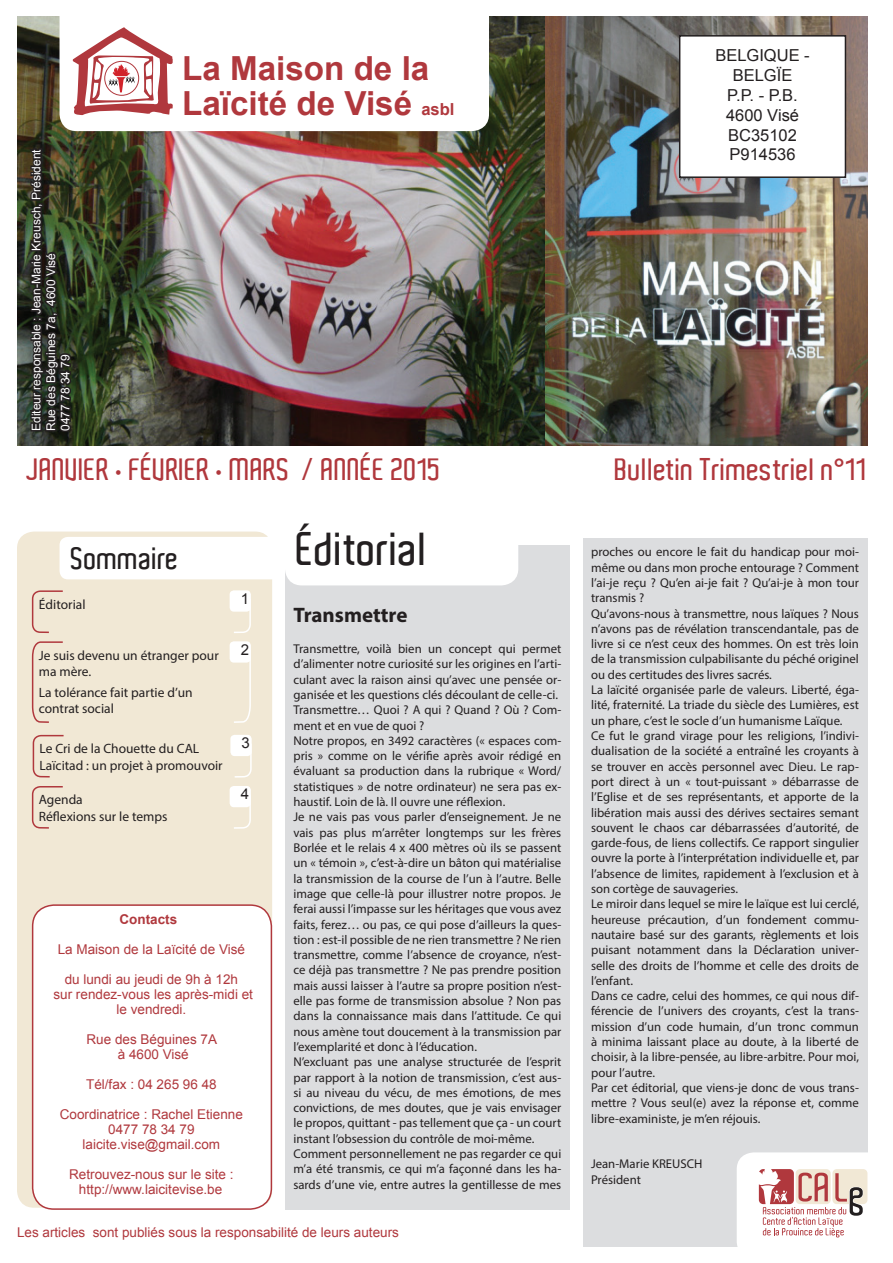
<style>
.page{position:relative;width:893px;height:1263px;background:#fff}
.page>*{position:absolute;margin:0;border:0;box-sizing:border-box;transform-origin:0 0}
.t1{font:600 45px "Aldo";color:#231f20}
.t2{font:700 33.15px/35.4px "Arial";color:#b0383d}
.t3{font:600 30px "Aldo";color:#b0383d}
.t4{font:600 30px "Aldo";color:#231f20}
.t5{font:700 21px "Myriad Pro";color:#231f20}
.t6{font:16.5px/19.8px "Arial";color:#231f20;text-align:center}
.t7{font:15px "Arial";color:#231f20}
.t8{font:13.5px/15px "Arial";color:#b0383d;text-align:center}
.t9{font:13.5px/16.2px "Myriad Pro";color:#231f20}
.t10{font:700 13.5px "Arial";color:#b0383d}
.t11{font:12.75px/15.3px "Myriad Pro";color:#231f20}
.t12{font:12px/14.4px "Arial";color:#fff}
.s1{font-size:16.65px}
</style>
<div class="page">
<img style="left:17px;top:16px;width:528px;height:429px">
<img style="left:545px;top:16px;width:322px;height:429px">
<svg style="left:60px;top:16px;width:429px;height:115px"></svg>
<svg style="left:72px;top:27px;width:103px;height:88px"></svg>
<div style="left:583px;top:538px;width:284px;height:709px;background:#dcdddf"></div>
<div style="left:285px;top:546px;width:285px;height:664px;background:#dcdddf"></div>
<div style="left:285px;top:512px;width:233px;height:73px;background:#fff;border-radius:17px"></div>
<div style="left:17px;top:531px;width:255px;height:677px;background:#f1e8d5;border-radius:17px"></div>
<div style="left:60px;top:537px;width:225px;height:42px;background:#fff;border-radius:9px"></div>
<div style="left:737px;top:1152px;width:152px;height:107px;background:#fff;border-radius:17px"></div>
<svg style="left:759px;top:1169px;width:108px;height:68px"></svg>
<svg style="left:17px;top:146px;width:57px;height:290px;background:#2e3426"></svg>
<svg style="left:31px;top:590px;width:32px;height:44px"></svg>
<div style="left:230px;top:590px;width:21px;height:22px;background:#fff;border-radius:4px"></div>
<svg style="left:232px;top:610px;width:19px;height:23px"></svg>
<svg style="left:31px;top:786px;width:32px;height:43px"></svg>
<div style="left:230px;top:786px;width:21px;height:21px;background:#fff;border-radius:4px"></div>
<svg style="left:234px;top:805px;width:17px;height:24px"></svg>
<div style="left:33px;top:905px;width:238px;height:304px;background:#fff;border-radius:21px"></div>
<div style="left:32px;top:904px;width:240px;height:306px;border:2px solid #b0383d;border-radius:21px"></div>
<svg style="left:31px;top:641px;width:32px;height:82px"></svg>
<div style="left:230px;top:641px;width:21px;height:22px;background:#fff;border-radius:4px"></div>
<svg style="left:232px;top:661px;width:19px;height:62px"></svg>
<div style="left:680px;top:36px;width:165px;height:141px;background:#fff"></div>
<div style="left:679px;top:35px;width:167px;height:143px;border:2px solid #231f20"></div>
<svg style="left:32px;top:734px;width:32px;height:44px"></svg>
<div style="left:230px;top:735px;width:22px;height:21px;background:#fff;border-radius:4px"></div>
<svg style="left:234px;top:742px;width:18px;height:36px"></svg>
<p class="t12" style="left:29px;top:431px;width:283px;rotate:-90deg">Editeur responsable : Jean-Marie Kreusch, Président<br>Rue des Béguines 7a, 4600 Visé<br>0477 78 34 79</p>
<h2 class="t2" style="left:182px;top:51px;width:274px">La Maison de la<br>Laïcité de Visé <span class="s1">asbl</span></h2>
<p class="t6" style="left:715px;top:46px;width:96px">BELGIQUE -<br>BELGÏE<br>P.P. - P.B.<br>4600 Visé<br>BC35102<br>P914536</p>
<h3 class="t3" style="left:27px;top:452px;width:416px">Janvier • février • mars / année 2015</h3>
<h3 class="t3" style="left:615px;top:452px;width:254px">Bulletin Trimestriel n°11</h3>
<h3 class="t4" style="left:71px;top:541px;width:109px">Sommaire</h3>
<p class="t9" style="left:39px;top:596px;width:48px">éditorial</p>
<p class="t7" style="left:241px;top:589px;width:10px">1</p>
<p class="t9" style="left:39px;top:647px;width:181px">Je suis devenu un étranger pour ma mère.</p>
<p class="t9" style="left:39px;top:684px;width:155px">La tolérance fait partie d’un contrat social</p>
<p class="t9" style="left:40px;top:740px;width:185px">Le Cri de la Chouette du CAL<br>Laïcitad : un projet à promouvoir</p>
<p class="t9" style="left:39px;top:792px;width:130px">Agenda<br>Réflexions sur le temps</p>
<p class="t7" style="left:241px;top:640px;width:10px">2</p>
<p class="t7" style="left:242px;top:733px;width:10px">3</p>
<p class="t7" style="left:241px;top:784px;width:10px">4</p>
<p class="t10" style="left:120px;top:910px;width:59px">Contacts</p>
<p class="t8" style="left:58px;top:942px;width:189px">La Maison de la Laïcité de Visé</p>
<p class="t8" style="left:53px;top:972px;width:201px">du lundi au jeudi de 9h à 12h<br>sur rendez-vous les après-midi et le vendredi.</p>
<p class="t8" style="left:86px;top:1032px;width:132px">Rue des Béguines 7A à 4600 Visé</p>
<p class="t8" style="left:86px;top:1077px;width:132px">Tél/fax : 04 265 96 48</p>
<p class="t8" style="left:60px;top:1107px;width:185px">Coordinatrice : Rachel Etienne<br>0477 78 34 79 laicite.vise@gmail.com</p>
<p class="t8" style="left:69px;top:1167px;width:166px">Retrouvez-nous sur le site : http://www.laicitevise.be</p>
<h1 class="t1" style="left:297px;top:524px;width:132px">éditorial</h1>
<h3 class="t5" style="left:293px;top:602px;width:116px">Transmettre</h3>
<p class="t11" style="left:293px;top:641px;width:269px">Transmettre, voilà bien un concept qui permet d’alimenter notre curiosité sur les origines en l’arti&shy;culant avec la raison ainsi qu’avec une pensée or&shy;ganisée et les questions clés découlant de celle-ci.<br>Transmettre… Quoi ? A qui ? Quand ? Où ? Com&shy;ment et en vue de quoi ?<br>Notre propos, en 3492 caractères (« espaces com&shy;pris » comme on le vérifie après avoir rédigé en évaluant sa production dans la rubrique « Word/ statistiques » de notre ordinateur) ne sera pas ex&shy;haustif. Loin de là. Il ouvre une réflexion.<br>Je ne vais pas vous parler d’enseignement. Je ne vais pas plus m’arrêter longtemps sur les frères Borlée et le relais 4 x 400 mètres où ils se passent un « témoin », c’est-à-dire un bâton qui matérialise la transmission de la course de l’un à l’autre. Belle image que celle-là pour illustrer notre propos. Je ferai aussi l’impasse sur les héritages que vous avez faits, ferez… ou pas, ce qui pose d’ailleurs la ques&shy;tion : est-il possible de ne rien transmettre ? Ne rien transmettre, comme l’absence de croyance, n’est&shy;ce déjà pas transmettre ? Ne pas prendre position mais aussi laisser à l’autre sa propre position n’est&shy;elle pas forme de transmission absolue ? Non pas dans la connaissance mais dans l’attitude. Ce qui nous amène tout doucement à la transmission par l’exemplarité et donc à l’éducation.<br>N’excluant pas une analyse structurée de l’esprit par rapport à la notion de transmission, c’est aus&shy;si au niveau du vécu, de mes émotions, de mes convictions, de mes doutes, que je vais envisager le propos, quittant - pas tellement que ça - un court instant l’obsession du contrôle de moi-même.<br>Comment personnellement ne pas regarder ce qui m’a été transmis, ce qui m’a façonné dans les ha&shy;sards d’une vie, entre autres la gentillesse de mes</p>
<p class="t8" style="left:17px;top:1225px;width:383px">Les articles sont publiés sous la responsabilité de leurs auteurs</p>
<p class="t11" style="left:591px;top:544px;width:269px">proches ou encore le fait du handicap pour moi&shy;même ou dans mon proche entourage ? Comment l’ai-je reçu ? Qu’en ai-je fait ? Qu’ai-je à mon tour transmis ?<br>Qu’avons-nous à transmettre, nous laïques ? Nous n’avons pas de révélation transcendantale, pas de livre si ce n’est ceux des hommes. On est très loin de la transmission culpabilisante du péché originel ou des certitudes des livres sacrés.<br>La laïcité organisée parle de valeurs. Liberté, éga&shy;lité, fraternité. La triade du siècle des Lumières, est un phare, c’est le socle d’un humanisme Laïque.<br>Ce fut le grand virage pour les religions, l’indivi&shy;dualisation de la société a entraîné les croyants à se trouver en accès personnel avec Dieu. Le rap&shy;port direct à un « tout-puissant » débarrasse de l’Eglise et de ses représentants, et apporte de la libération mais aussi des dérives sectaires semant souvent le chaos car débarrassées d’autorité, de garde-fous, de liens collectifs. Ce rapport singulier ouvre la porte à l’interprétation individuelle et, par l’absence de limites, rapidement à l’exclusion et à son cortège de sauvageries.<br>Le miroir dans lequel se mire le laïque est lui cerclé, heureuse précaution, d’un fondement commu&shy;nautaire basé sur des garants, règlements et lois puisant notamment dans la Déclaration univer&shy;selle des droits de l’homme et celle des droits de l’enfant.<br>Dans ce cadre, celui des hommes, ce qui nous dif&shy;férencie de l’univers des croyants, c’est la trans&shy;mission d’un code humain, d’un tronc commun à minima laissant place au doute, à la liberté de choisir, à la libre-pensée, au libre-arbitre. Pour moi, pour l’autre.<br>Par cet éditorial, que viens-je donc de vous trans&shy;mettre ? Vous seul(e) avez la réponse et, comme libre-exaministe, je m’en réjouis.</p>
<p class="t11" style="left:591px;top:1156px;width:113px">Jean-Marie KREUSCH<br>Président</p>
</div>
